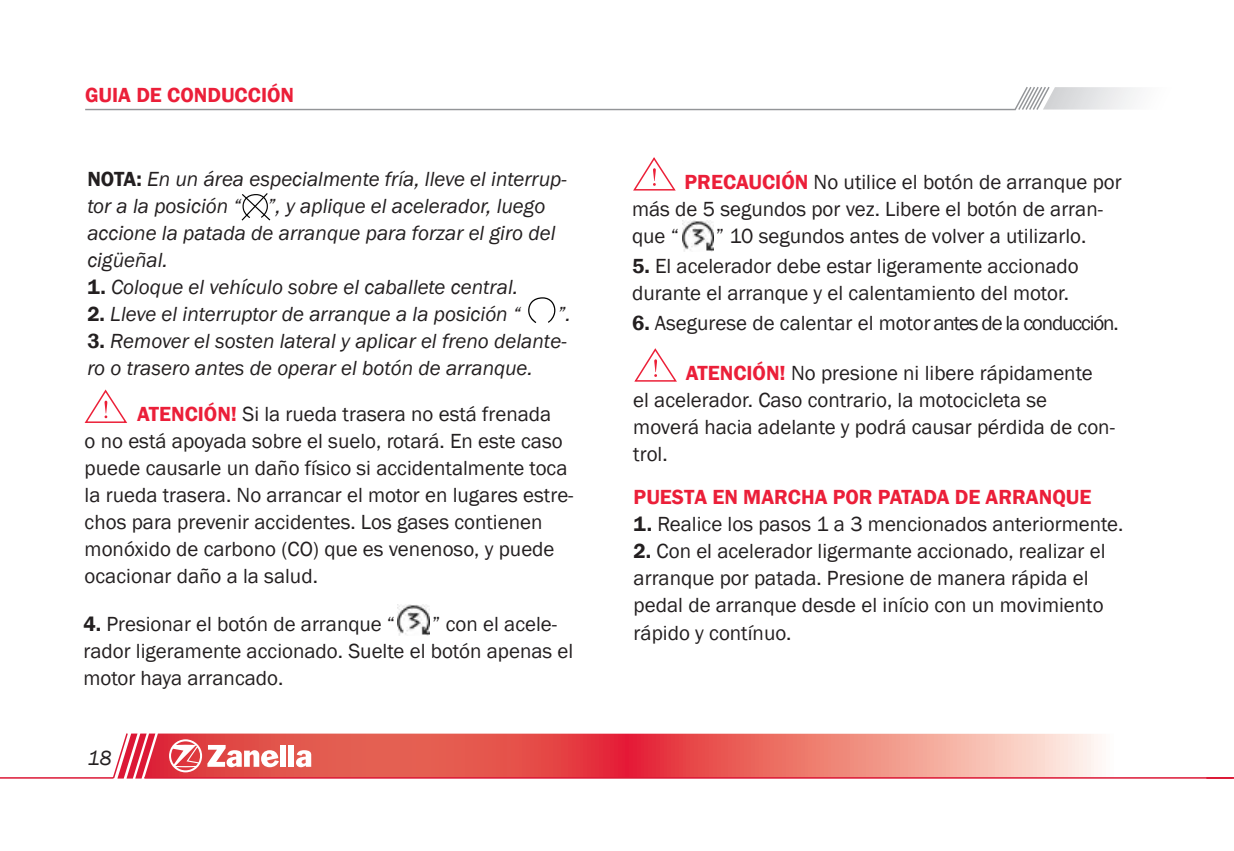
<style>
.page{position:relative;width:1234px;height:851px;background:#fff}
.page>*{position:absolute;margin:0;border:0;box-sizing:border-box;transform-origin:0 0}
.t1{font:21px/27px "Franklin Gothic";color:#231f20}
.t2{font:italic 21px/27px "Franklin Gothic";color:#231f20}
.t3{font:21px "Franklin Gothic";color:#231f20}
.t4{font:21px "Franklin Gothic";letter-spacing:-.055em;color:#231f20}
.t5{font:21px "Franklin Gothic Demi";color:#eb1f39}
.t6{font:600 21px "Franklin Gothic";color:#eb1f39}
.s1{font-weight:600;font-style:normal}
.s2{font-style:inherit}
.s3{font-weight:600;color:#eb1f39}
.s4{font-weight:600}
.s5{font-family:"Franklin Gothic Demi"}
.s6{font-family:"Franklin Gothic";font-weight:600}
</style>
<div class="page">
<svg style="left:155px;top:733px;width:943px;height:44px;background:#eb746e"></svg>
<svg style="left:0;top:733px;width:155px;height:46px"></svg>
<hr style="left:144px;top:777px;width:1088px;height:1px;background:#dc1735">
<svg style="left:296px;top:750px;width:15px;height:17px"></svg>
<div style="left:280px;top:744px;width:6px;height:22px;background:#fff"></div>
<div style="left:288px;top:744px;width:6px;height:22px;background:#fff"></div>
<svg style="left:169px;top:739px;width:110px;height:33px"></svg>
<svg style="left:85px;top:87px;width:1053px;height:24px"></svg>
<svg style="left:241px;top:193px;width:29px;height:27px"></svg>
<svg style="left:528px;top:297px;width:27px;height:26px"></svg>
<svg style="left:84px;top:389px;width:44px;height:34px"></svg>
<img style="left:397px;top:604px;width:32px;height:31px">
<svg style="left:633px;top:157px;width:43px;height:34px"></svg>
<img style="left:682px;top:220px;width:31px;height:31px">
<svg style="left:634px;top:348px;width:43px;height:34px"></svg>
<p class="t6" style="left:85px;top:82px;width:210px">GUIA DE CONDUCCIÓN</p>
<p class="t2" style="left:87px;top:166px;width:480px"><span class="s1">NOTA:</span> En un área especialmente fría, lleve el interrup&shy;tor a la posición “ ”, y aplique el acelerador, luego accione <span class="s2">la</span> patada <span class="s2">de arranque para forzar el giro del </span>cigüeñal.</p>
<p class="t2" style="left:87px;top:274px;width:432px"><span class="s1">1.</span> <span class="s2">C</span>o<span class="s2">loque</span> el vehículo <span class="s2">sobre el</span> caballete central.</p>
<p class="t2" style="left:87px;top:301px;width:435px"><span class="s1">2.</span> Lleve el interruptor de arranque a la posición “</p>
<p class="t2" style="left:557px;top:301px;width:15px">”.</p>
<p class="t2" style="left:87px;top:328px;width:480px"><span class="s1">3.</span> Remover el <span class="s2">sosten</span> lateral y aplicar el freno de<span class="s2">lante&shy;</span>ro o trasero antes de operar el botón de arranque.</p>
<p class="t1" style="left:85px;top:401px;width:490px;text-indent:52px"><span class="s3">ATENCIÓN!</span> Si la rueda trasera no está frenada<br>o no está apoyada sobre el suelo, rotará. En este caso puede causarle un daño físico si accidentalmente toca la rueda trasera. No arrancar el motor en lugares estre&shy;chos para prevenir accidentes. Los gases contienen monóxido de carbono (CO) que es venenoso, y puede</p>
<p class="t3" style="left:85px;top:563px;width:235px">ocacionar daño a la salud.</p>
<p class="t1" style="left:83px;top:610px;width:313px"><span class="s4">4.</span> Presionar el botón de arranque “</p>
<p class="t1" style="left:83px;top:610px;width:491px;text-indent:348px">” con el acele&shy;rador ligeramente accionado. Suelte el botón apenas el motor haya arrancado.</p>
<p class="t2" style="left:88px;top:744px;width:26px">18</p>
<p class="t1" style="left:632px;top:168px;width:491px;text-indent:52px"><span class="s3">PRECAUCIÓN</span> No utilice el botón de arranque por más de 5 segundos por vez. Libere el botón de arran&shy;que “</p>
<p class="t3" style="left:715px;top:222px;width:372px"><span class="s2">” 10 segundos antes</span> de volver a utilizarlo.</p>
<p class="t1" style="left:632px;top:252px;width:448px"><span class="s4">5.</span> El acelerador debe estar ligeramente accionado durante el arranque y el calentamiento del motor.</p>
<p class="t4" style="left:632px;top:309px;width:488px"><span class="s5">6.</span> Asegurese de ca<span class="s2">lenta</span>r <span class="s2">el motor</span> antes de la conducción<span class="s2">.</span></p>
<p class="t1" style="left:633px;top:360px;width:483px;text-indent:52px"><span class="s3">ATENCIÓN!</span> No presione ni libere rápidamente<br>el acelerador. <span class="s2">Caso contrario</span>, la motocicleta <span class="s2">se </span>mover<span class="s2">á</span> hacia <span class="s2">a</span>delante y <span class="s2">podrá</span> causar <span class="s2">pérdida de con&shy;trol.</span></p>
<p class="t5" style="left:633px;top:484px;width:459px">PUESTA EN MARCHA POR <span class="s6">PATADA</span> DE ARRANQUE</p>
<p class="t1" style="left:633px;top:511px;width:491px"><span class="s4">1.</span> Realice los pasos 1 a 3 mencionados anteriormente.</p>
<p class="t1" style="left:633px;top:538px;width:473px"><span class="s4">2.</span> Con el acelerador ligermante accionado, realizar el arranque por patada. Presione de manera rápida el pedal de arranque desde el <span class="s2">início</span> con un <span class="s2">movimiento rápido</span> y contínuo.</p>
</div>
